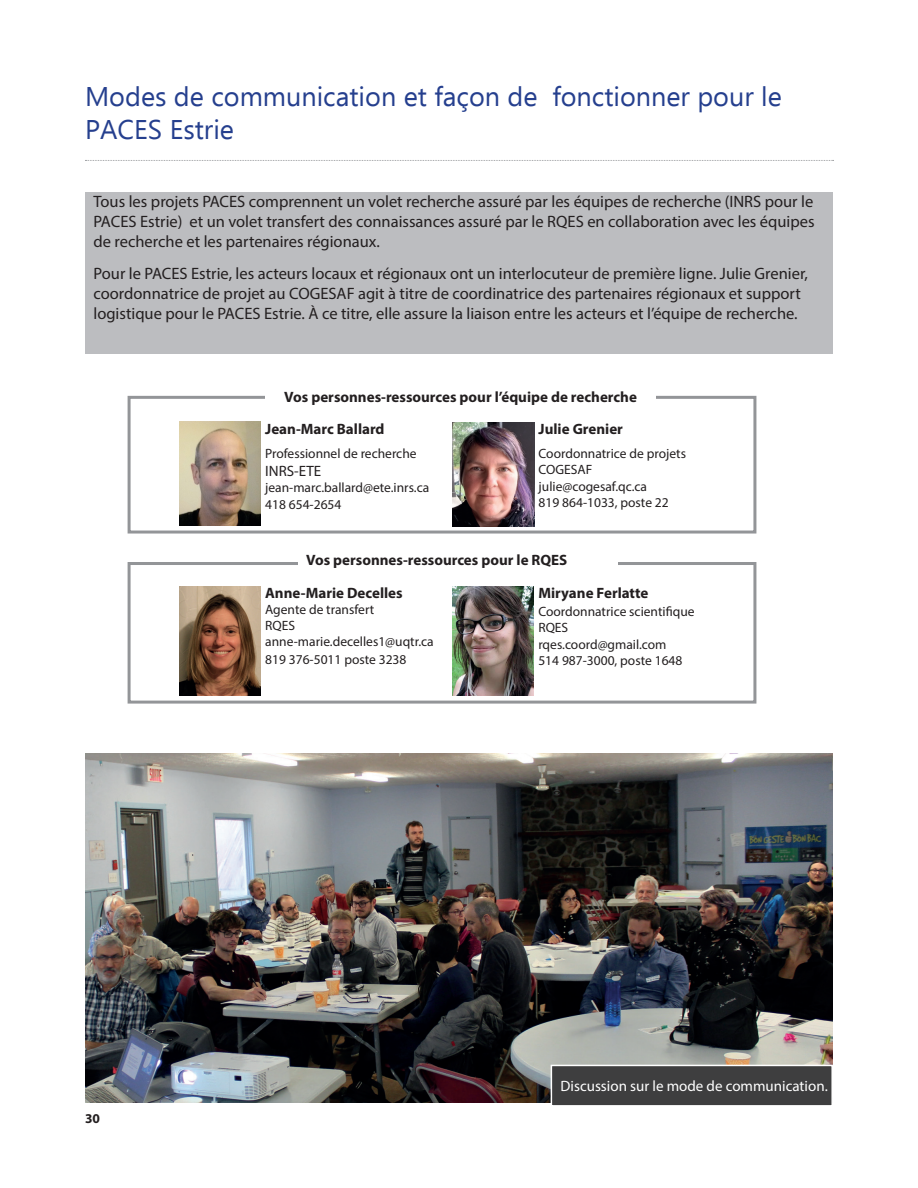
<style>
.page{position:relative;width:918px;height:1188px;background:#fff}
.page>*{position:absolute;margin:0;border:0;box-sizing:border-box;transform-origin:0 0}
.t1{font:27px/32.4px "Ebrima";color:#253f8e}
.t2{font:16.5px/19.8px "Myriad Pro";color:#231f20;text-align:justify}
.t3{font:700 15px "Myriad Pro";color:#231f20}
.t4{font:15px "Myriad Pro";color:#fff}
.t5{font:15px "Myriad Pro";color:#231f20}
.t6{font:13.5px/16.2px "Myriad Pro";color:#231f20}
.t7{font:700 13.5px "Myriad Pro";color:#231f20}
</style>
<div class="page">
<svg style="left:85px;top:160px;width:749px;height:1px"></svg>
<div style="left:85px;top:192px;width:748px;height:162px;background:#bcbdc0"></div>
<img style="left:85px;top:753px;width:748px;height:350px">
<div style="left:551px;top:1065px;width:281px;height:41px;background:#3e3e3f"></div>
<div style="left:551px;top:1065px;width:282px;height:42px;border:2px solid #fff"></div>
<div style="left:128px;top:396px;width:628px;height:138px;border:3px solid #939598"></div>
<div style="left:265px;top:382px;width:391px;height:38px;background:#fff"></div>
<img style="left:453px;top:423px;width:81px;height:104px">
<img style="left:179px;top:421px;width:82px;height:104px">
<div style="left:128px;top:562px;width:628px;height:142px;border:3px solid #939598"></div>
<div style="left:298px;top:545px;width:320px;height:37px;background:#fff"></div>
<img style="left:179px;top:587px;width:82px;height:109px">
<img style="left:453px;top:587px;width:81px;height:109px">
<h1 class="t1" style="left:85px;top:80px;width:698px">Modes de communication et façon de fonctionner pour le<br>PACES Estrie</h1>
<p class="t2" style="left:94px;top:191px;width:723px">Tous les projets PACES comprennent un volet recherche assuré par les équipes de recherche (INRS pour le PACES Estrie) et un volet transfert des connaissances assuré par le RQES en collaboration avec les équipes de recherche et les partenaires régionaux.</p>
<p class="t2" style="left:94px;top:263px;width:716px;text-align:left">Pour le PACES Estrie, les acteurs locaux et régionaux ont un interlocuteur de première ligne. Julie Grenier, coordonnatrice de projet au COGESAF agit à titre de coordinatrice des partenaires régionaux et support logistique pour le PACES Estrie. À ce titre, elle assure la liaison entre les acteurs et l’équipe de recherche.</p>
<p class="t3" style="left:284px;top:387px;width:354px">Vos personnes-ressources pour l’équipe de recherche</p>
<p class="t3" style="left:265px;top:419px;width:121px">Jean-Marc Ballard</p>
<p class="t6" style="left:265px;top:445px;width:153px">Professionnel de recherche</p>
<p class="t5" style="left:265px;top:462px;width:58px">INRS-ETE</p>
<p class="t6" style="left:265px;top:480px;width:166px">jean-marc.ballard@ete.inrs.ca<br>418 654-2654</p>
<p class="t3" style="left:539px;top:419px;width:86px">Julie Grenier</p>
<p class="t6" style="left:539px;top:445px;width:149px">Coordonnatrice de projets<br>COGESAF julie@cogesaf.qc.ca<br>819 864-1033, poste 22</p>
<p class="t3" style="left:306px;top:550px;width:263px">Vos personnes-ressources pour le RQES</p>
<p class="t3" style="left:265px;top:583px;width:139px">Anne-Marie Decelles</p>
<p class="t6" style="left:265px;top:601px;width:170px">Agente de transfert<br>RQES anne-marie.decelles1@uqtr.ca</p>
<p class="t6" style="left:265px;top:652px;width:143px">819 376-5011 poste 3238</p>
<p class="t3" style="left:538px;top:583px;width:112px">Miryane Ferlatte</p>
<p class="t6" style="left:538px;top:603px;width:158px">Coordonnatrice scientifique<br>RQES rqes.coord@gmail.com<br>514 987-3000, poste 1648</p>
<p class="t7" style="left:85px;top:1109px;width:16px">30</p>
<p class="t4" style="left:561px;top:1077px;width:269px">Discussion sur le mode de communication.</p>
</div>
